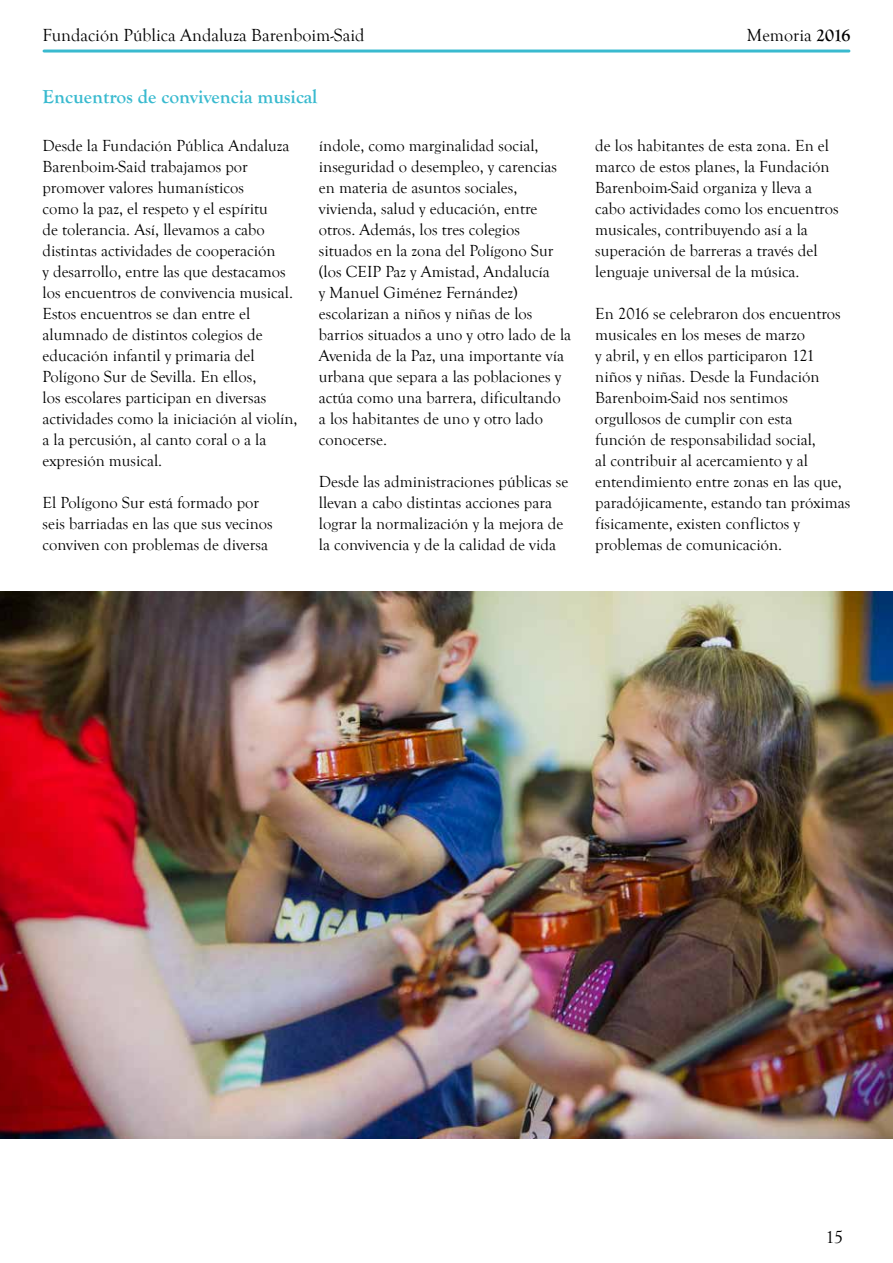
<style>
.page{position:relative;width:893px;height:1263px;background:#fff}
.page>*{position:absolute;margin:0;border:0;box-sizing:border-box;transform-origin:0 0}
.t1{font:700 19.5px "Goudy Old Style T";color:#39bacf}
.t2{font:18px "Goudy Old Style T";color:#000}
.t3{font:16.5px/21px "Goudy Old Style T";color:#000}
.s1{font-weight:700}
</style>
<div class="page">
<hr style="left:44px;top:50px;width:805px;height:3px;background:#39bacf">
<img style="left:0;top:591px;width:893px;height:547px">
<p class="t2" style="left:43px;top:25px;width:324px">Fundación Pública Andaluza Barenboim-Said</p>
<p class="t2" style="left:747px;top:25px;width:105px">Memoria <span class="s1">2016</span></p>
<p class="t1" style="left:43px;top:86px;width:277px">Encuentros de convivencia musical</p>
<p class="t3" style="left:43px;top:136px;width:257px">Desde la Fundación Pública Andaluza Barenboim-Said trabajamos por promover valores humanísticos<br>como la paz, el respeto y el espíritu<br>de tolerancia. Así, llevamos a cabo distintas actividades de cooperación<br>y desarrollo, entre las que destacamos los encuentros de convivencia musical.<br>Estos encuentros se dan entre el alumnado de distintos colegios de educación infantil y primaria del Polígono Sur de Sevilla. En ellos,<br>los escolares participan en diversas actividades como la iniciación al violín, a la percusión, al canto coral o a la expresión musical.</p>
<p class="t3" style="left:43px;top:493px;width:232px">El Polígono Sur está formado por seis barriadas en las que sus vecinos conviven con problemas de diversa</p>
<p class="t3" style="left:319px;top:136px;width:254px">índole, como marginalidad social, inseguridad o desempleo, y carencias en materia de asuntos sociales, vivienda, salud y educación, entre otros. Además, los tres colegios situados en la zona del Polígono Sur (los CEIP Paz y Amistad, Andalucía<br>y Manuel Giménez Fernández) escolarizan a niños y niñas de los barrios situados a uno y otro lado de la Avenida de la Paz, una importante vía urbana que separa a las poblaciones y actúa como una barrera, dificultando a los habitantes de uno y otro lado conocerse.</p>
<p class="t3" style="left:319px;top:472px;width:251px">Desde las administraciones públicas se llevan a cabo distintas acciones para lograr la normalización y la mejora de la convivencia y de la calidad de vida</p>
<p class="t3" style="left:595px;top:135px;width:245px">de los habitantes de esta zona. En el marco de estos planes, la Fundación Barenboim-Said organiza y lleva a cabo actividades como los encuentros musicales, contribuyendo así a la superación de barreras a través del lenguaje universal de la música.</p>
<p class="t3" style="left:595px;top:303px;width:257px">En 2016 se celebraron dos encuentros musicales en los meses de marzo<br>y abril, y en ellos participaron 121 niños y niñas. Desde la Fundación Barenboim-Said nos sentimos orgullosos de cumplir con esta<br>función de responsabilidad social,<br>al contribuir al acercamiento y al entendimiento entre zonas en las que, paradójicamente, estando tan próximas físicamente, existen conflictos y problemas de comunicación.</p>
<p class="t2" style="left:825px;top:1227px;width:19px">15</p>
</div>
